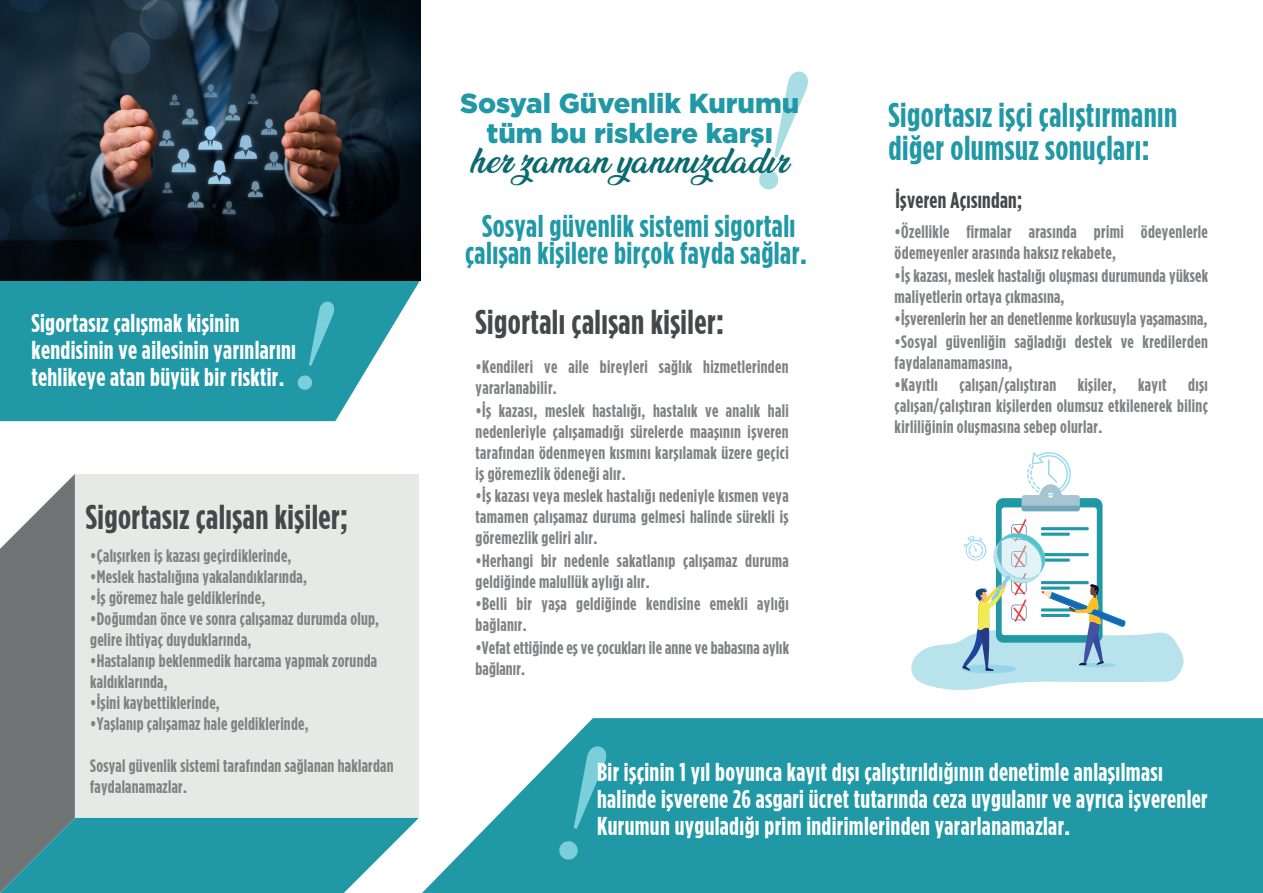
<style>
.page{position:relative;width:1263px;height:893px;background:#fff}
.page>*{position:absolute;margin:0;border:0;box-sizing:border-box;transform-origin:0 0}
.t1{font:700 condensed 34.5px "Gotham";letter-spacing:.015em;color:#454849}
.t2{font:700 condensed 34.5px/33px "Gotham";letter-spacing:.015em;color:#2098a6}
.t3{font:700 condensed 31.5px/27px "Gotham";letter-spacing:.015em;color:#2098a6;text-align:center}
.t4{font:900 31.5px "Ananda";letter-spacing:.01em;color:#096a6f}
.t5{font:900 27.6px/30px "Gotham";color:#2098a6;text-align:center}
.t6{font:700 condensed 25.8px/27px "Gotham";letter-spacing:.015em;color:#fff}
.t7{font:700 condensed 22.5px "Gotham";letter-spacing:.015em;color:#454849}
.t8{font:700 condensed 18px/21px "Gotham";letter-spacing:.015em;color:#808285}
</style>
<div class="page">
<svg style="left:0;top:280px;width:420px;height:141px;fill:#2098a6"></svg>
<svg style="left:0;top:474px;width:419px;height:419px"></svg>
<svg style="left:422px;top:718px;width:841px;height:175px;fill:#2098a6"></svg>
<svg style="left:297px;top:301px;width:37px;height:89px"></svg>
<svg style="left:559px;top:746px;width:47px;height:114px"></svg>
<svg style="left:759px;top:71px;width:49px;height:119px"></svg>
<img style="left:0;top:0;width:420px;height:280px">
<div style="left:996px;top:498px;width:106px;height:145px;background:#2098a6;border-radius:7px"></div>
<div style="left:1002px;top:507px;width:95px;height:128px;background:#fff;border-radius:3px"></div>
<svg style="left:1022px;top:452px;width:58px;height:59px"></svg>
<svg style="left:911px;top:518px;width:273px;height:172px"></svg>
<h3 class="t6" style="left:31px;top:309px;width:266px">Sigortasız çalışmak kişinin kendisinin ve ailesinin yarınlarını tehlikeye atan büyük bir risktir.</h3>
<h1 class="t1" style="left:86px;top:497px;width:264px">Sigortasız çalışan kişiler;</h1>
<p class="t8" style="left:90px;top:545px;width:203px">•Çalışırken iş kazası geçirdiklerinde,</p>
<p class="t8" style="left:90px;top:566px;width:218px">•Meslek hastalığına yakalandıklarında,</p>
<p class="t8" style="left:90px;top:587px;width:177px">•İş göremez hale geldiklerinde,</p>
<p class="t8" style="left:90px;top:608px;width:290px">•Doğumdan önce ve sonra çalışamaz durumda olup, gelire ihtiyaç duyduklarında,</p>
<p class="t8" style="left:90px;top:650px;width:288px">•Hastalanıp beklenmedik harcama yapmak zorunda kaldıklarında,</p>
<p class="t8" style="left:90px;top:692px;width:131px">•İşini kaybettiklerinde,</p>
<p class="t8" style="left:90px;top:713px;width:220px">•Yaşlanıp çalışamaz hale geldiklerinde,</p>
<p class="t8" style="left:90px;top:755px;width:305px">Sosyal güvenlik sistemi tarafından sağlanan haklardan faydalanamazlar.</p>
<h3 class="t5" style="left:460px;top:88px;width:341px">Sosyal Güvenlik Kurumu tüm bu risklere karşı</h3>
<h2 class="t4" style="left:471px;top:144px;width:320px">her zaman yanınızdadır</h2>
<h2 class="t3" style="left:465px;top:212px;width:343px">Sosyal güvenlik sistemi sigortalı çalışan kişilere birçok fayda sağlar.</h2>
<h1 class="t1" style="left:475px;top:302px;width:250px">Sigortalı çalışan kişiler:</h1>
<p class="t8" style="left:475px;top:356px;width:315px">•Kendileri ve aile bireyleri sağlık hizmetlerinden yararlanabilir.</p>
<p class="t8" style="left:475px;top:399px;width:315px;text-align:justify">•İş kazası, meslek hastalığı, hastalık ve analık hali nedenleriyle çalışamadığı sürelerde maaşının işveren tarafından ödenmeyen kısmını karşılamak üzere geçici iş göremezlik ödeneği alır.</p>
<p class="t8" style="left:475px;top:485px;width:315px;text-align:justify">•İş kazası veya meslek hastalığı nedeniyle kısmen veya tamamen çalışamaz duruma gelmesi halinde sürekli iş göremezlik geliri alır.</p>
<p class="t8" style="left:475px;top:549px;width:315px">•Herhangi bir nedenle sakatlanıp çalışamaz duruma geldiğinde malullük aylığı alır.</p>
<p class="t8" style="left:475px;top:593px;width:315px">•Belli bir yaşa geldiğinde kendisine emekli aylığı bağlanır.</p>
<p class="t8" style="left:475px;top:636px;width:315px">•Vefat ettiğinde eş ve çocukları ile anne ve babasına aylık bağlanır.</p>
<h1 class="t2" style="left:888px;top:98px;width:290px">Sigortasız işçi çalıştırmanın diğer olumsuz sonuçları:</h1>
<p class="t7" style="left:895px;top:188px;width:128px">İşveren Açısından;</p>
<p class="t8" style="left:895px;top:221px;width:315px">•Özellikle firmalar arasında primi ödeyenlerle ödemeyenler arasında haksız rekabete,</p>
<p class="t8" style="left:895px;top:264px;width:315px">•İş kazası, meslek hastalığı oluşması durumunda yüksek maliyetlerin ortaya çıkmasına,</p>
<p class="t8" style="left:895px;top:308px;width:314px">•İşverenlerin her an denetlenme korkusuyla yaşamasına,</p>
<p class="t8" style="left:895px;top:330px;width:315px">•Sosyal güvenliğin sağladığı destek ve kredilerden faydalanamamasına,</p>
<p class="t8" style="left:895px;top:374px;width:315px;text-align:justify">•Kayıtlı çalışan/çalıştıran kişiler, kayıt dışı çalışan/çalıştıran kişilerden olumsuz etkilenerek bilinç kirliliğinin oluşmasına sebep olurlar.</p>
<h3 class="t6" style="left:597px;top:758px;width:612px">Bir işçinin 1 yıl boyunca kayıt dışı çalıştırıldığının denetimle anlaşılması halinde işverene 26 asgari ücret tutarında ceza uygulanır ve ayrıca işverenler<br>Kurumun uyguladığı prim indirimlerinden yararlanamazlar.</h3>
</div>
